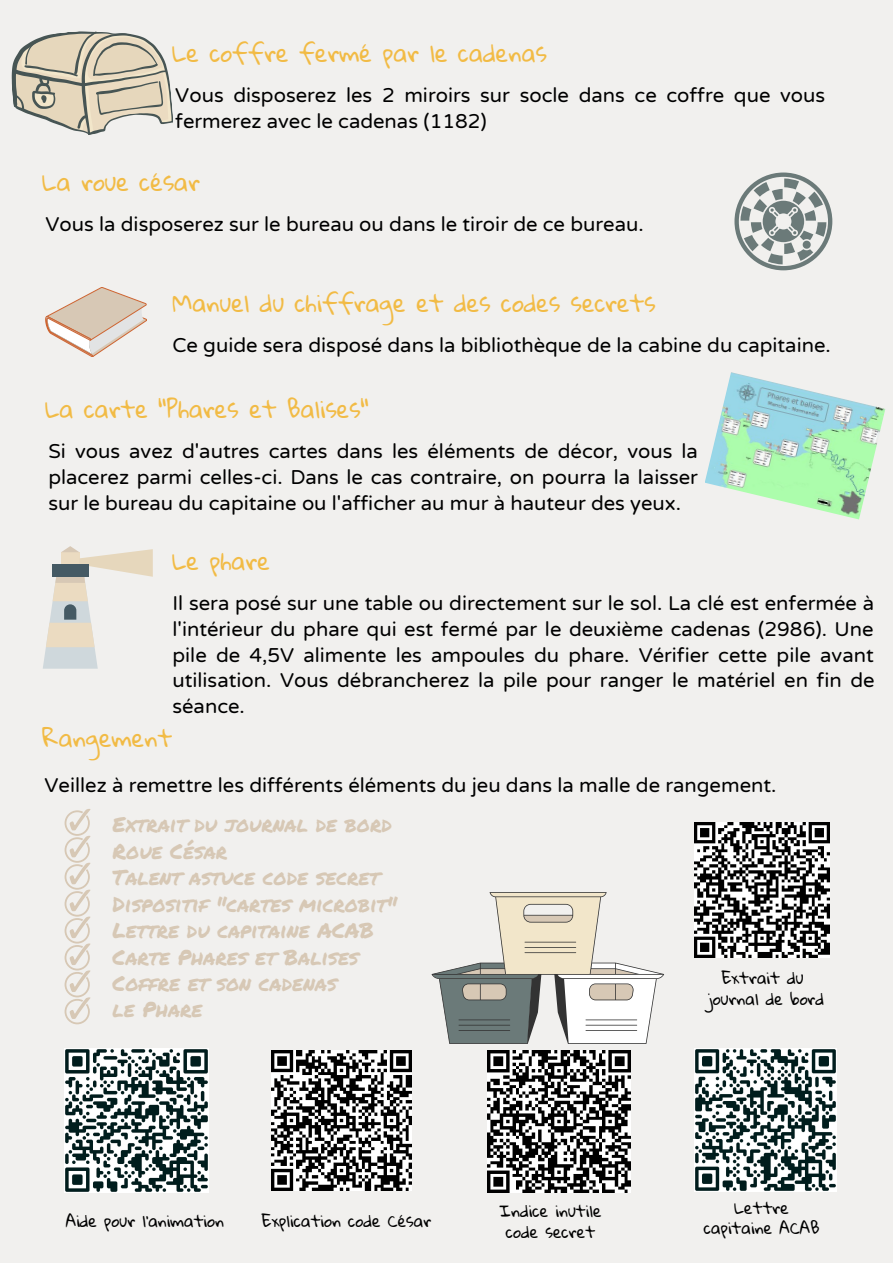
<style>
.page{position:relative;width:893px;height:1264px;background:#fff}
.page>*{position:absolute;margin:0;border:0;box-sizing:border-box;transform-origin:0 0}
.t1{font:23.25px "Gloria Hallelujah";color:#f2bb45}
.t2{font:21px/26.4px "Permanent Marker";color:#d7c8b5}
.t3{font:20.25px/25.8px "Varela Round";color:#000;text-align:justify}
.t4{font:15.75px/20.2px "Gloria Hallelujah";color:#000;text-align:center}
</style>
<div class="page">
<div style="left:0;top:0;width:892px;height:1262px;background:#f1f0ee"></div>
<svg style="left:734px;top:172px;width:98px;height:98px"></svg>
<img style="left:705px;top:372px;width:180px;height:147px">
<svg style="left:43px;top:546px;width:110px;height:122px"></svg>
<svg style="left:431px;top:892px;width:233px;height:151px"></svg>
<svg style="left:65px;top:809px;width:25px;height:215px"></svg>
<img style="left:694px;top:1048px;width:142px;height:143px">
<img style="left:65px;top:1048px;width:143px;height:144px">
<svg style="left:45px;top:287px;width:102px;height:70px"></svg>
<svg style="left:11px;top:31px;width:162px;height:104px"></svg>
<img style="left:271px;top:1050px;width:140px;height:140px">
<img style="left:694px;top:822px;width:135px;height:135px">
<img style="left:488px;top:1050px;width:142px;height:142px">
<p class="t1" style="left:172px;top:40px;width:376px">Le coffre fermé par le cadenas</p>
<p class="t3" style="left:175px;top:82px;width:651px">Vous disposerez les 2 miroirs sur socle dans ce coffre que vous fermerez avec le cadenas (1182)</p>
<p class="t1" style="left:43px;top:169px;width:159px">La roue césar</p>
<p class="t3" style="left:45px;top:211px;width:599px">Vous la disposerez sur le bureau ou dans le tiroir de ce bureau.</p>
<p class="t1" style="left:172px;top:290px;width:484px">Manuel du chiffrage et des codes secrets</p>
<p class="t3" style="left:172px;top:332px;width:659px">Ce guide sera disposé dans la bibliothèque de la cabine du capitaine.</p>
<p class="t1" style="left:45px;top:397px;width:325px">La carte "Phares et Balises"</p>
<p class="t3" style="left:48px;top:439px;width:651px">Si vous avez d'autres cartes dans les éléments de décor, vous la placerez parmi celles-ci. Dans le cas contraire, on pourra la laisser sur le bureau du capitaine ou l'afficher au mur à hauteur des yeux.</p>
<p class="t1" style="left:172px;top:548px;width:99px">Le phare</p>
<p class="t3" style="left:172px;top:590px;width:703px">Il sera posé sur une table ou directement sur le sol. La clé est enfermée à l'intérieur du phare qui est fermé par le deuxième cadenas (2986). Une pile de 4,5V alimente les ampoules du phare. Vérifier cette pile avant utilisation. Vous débrancherez la pile pour ranger le matériel en fin de séance.</p>
<p class="t1" style="left:43px;top:725px;width:131px">Rangement</p>
<p class="t3" style="left:45px;top:772px;width:733px">Veillez à remettre les différents éléments du jeu dans la malle de rangement.</p>
<p class="t2" style="left:113px;top:811px;width:286px">Extrait du journal de bord<br>Roue César<br>Talent astuce code secret<br>Dispositif "cartes microbit"<br>Lettre du capitaine ACAB<br>Carte Phares et Balises<br>Coffre et son cadenas<br>le Phare</p>
<p class="t4" style="left:66px;top:1211px;width:160px">Aide pour l'animation</p>
<p class="t4" style="left:261px;top:1211px;width:171px">Explication code César</p>
<p class="t4" style="left:499px;top:1201px;width:104px">Indice inutile code secret</p>
<p class="t4" style="left:708px;top:968px;width:117px">Extrait du journal de bord</p>
<p class="t4" style="left:703px;top:1197px;width:117px">Lettre capitaine ACAB</p>
</div>
